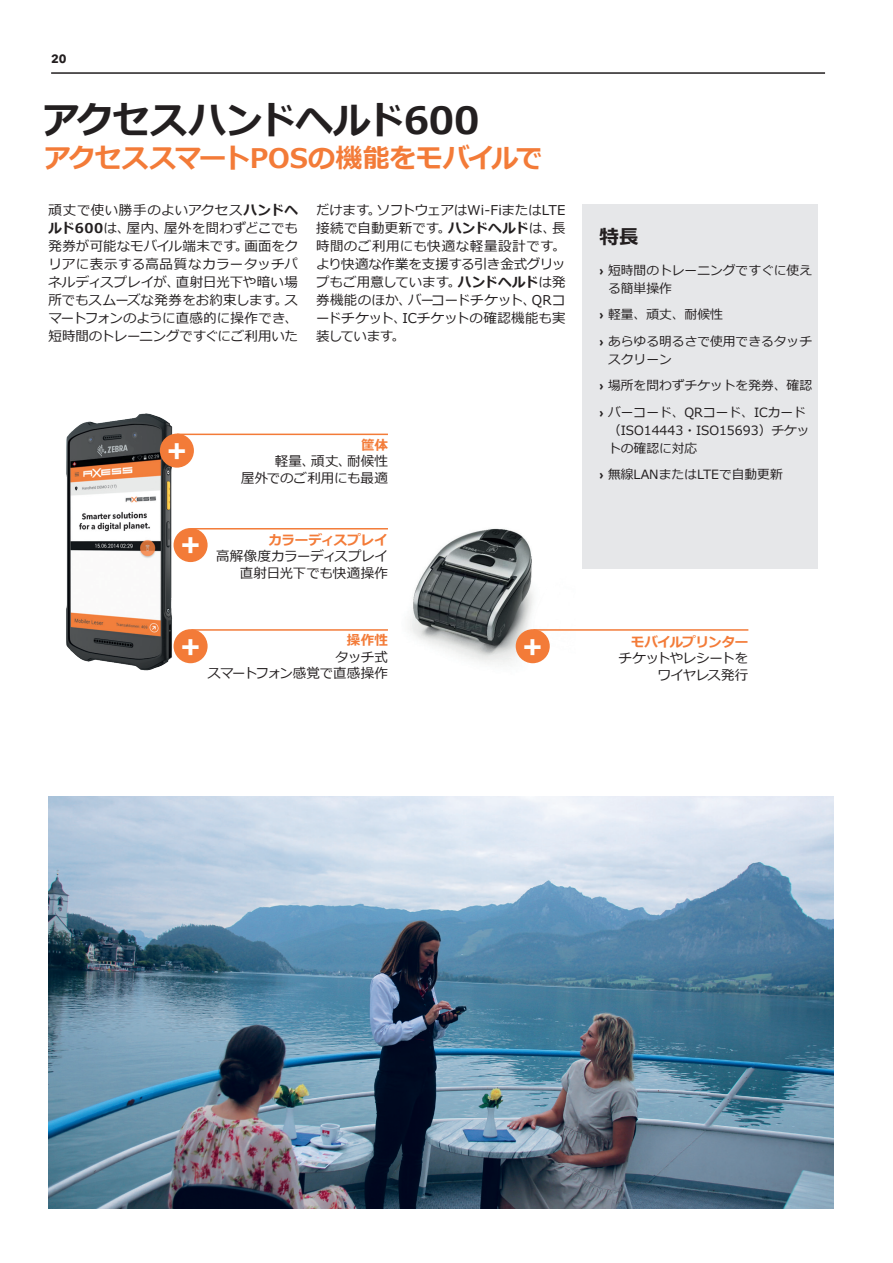
<style>
.page{position:relative;width:893px;height:1263px;background:#fff}
.page>*{position:absolute;margin:0;border:0;box-sizing:border-box;transform-origin:0 0}
.t1{font:700 37.5px "Meiryo";letter-spacing:-.015em;color:#231f20}
.t2{font:700 29.25px "Avenir Next Cyr";color:#fff}
.t3{font:700 27px "Meiryo";letter-spacing:-.01em;color:#f37b38}
.t4{font:700 19.5px "Meiryo";color:#231f20}
.t5{font:13.5px/18px "Meiryo";letter-spacing:-.01em;color:#231f20;text-align:right}
.t6{font:700 13.5px "Meiryo";letter-spacing:-.025em;color:#f37b38}
.t7{font:13.5px/16.5px "Meiryo";letter-spacing:-.03em;color:#231f20;text-align:right}
.t8{font:12.75px/26.5px "Meiryo";color:#231f20}
.t9{font:700 12px "Avenir Next Cyr";color:#231f20}
.s1{font-weight:700}
.s2{font-family:"Avenir Next Cyr";font-weight:700}
</style>
<div class="page">
<hr style="left:51px;top:72px;width:774px;height:2px;background:#231f20">
<img style="left:410px;top:528px;width:140px;height:137px">
<img style="left:66px;top:413px;width:197px;height:258px">
<img style="left:48px;top:797px;width:785px;height:412px">
<div style="left:583px;top:204px;width:235px;height:365px;background:#e6e7e9"></div>
<hr style="left:177px;top:434px;width:211px;height:1px;background:#f37b38">
<div style="left:160px;top:434px;width:34px;height:34px;background:#f37b38;border-radius:50%"></div>
<hr style="left:191px;top:528px;width:197px;height:1px;background:#f37b38">
<div style="left:174px;top:528px;width:34px;height:34px;background:#f37b38;border-radius:50%"></div>
<hr style="left:191px;top:629px;width:197px;height:2px;background:#f37b38">
<div style="left:174px;top:629px;width:34px;height:34px;background:#f37b38;border-radius:50%"></div>
<hr style="left:533px;top:629px;width:215px;height:2px;background:#f37b38">
<div style="left:516px;top:629px;width:34px;height:34px;background:#f37b38;border-radius:50%"></div>
<p class="t9" style="left:51px;top:52px;width:17px">20</p>
<h1 class="t1" style="left:42px;top:94px;width:439px">アクセスハンドヘルド600</h1>
<h3 class="t3" style="left:44px;top:140px;width:501px">アクセススマートPOSの機能をモバイルで</h3>
<p class="t5" style="left:48px;top:201px;width:251px;text-align:justify">頑丈で使い勝手のよいアクセス<span class="s1">ハンドヘルド600</span>は、屋内、屋外を問わずどこでも発券が可能なモバイル端末です。画面をクリアに表示する高品質なカラータッチパネルディスプレイが、直射日光下や暗い場所でもスムーズな発券をお約束します。スマートフォンのように直感的に操作でき、短時間のトレーニングですぐにご利用いた</p>
<p class="t5" style="left:316px;top:201px;width:251px;text-align:justify">だけます。ソフトウェアはWi-FiまたはLTE接続で自動更新です。<span class="s1">ハンドヘルド</span>は、長時間のご利用にも快適な軽量設計です。より快適な作業を支援する引き金式グリップもご用意しています。<span class="s1">ハンドヘルド</span>は発券機能のほか、バーコードチケット、QRコードチケット、ICチケットの確認機能も実装しています。</p>
<h2 class="t2" style="left:167px;top:432px;width:21px">+</h2>
<p class="t6" style="left:361px;top:436px;width:28px">筐体</p>
<p class="t5" style="left:241px;top:454px;width:148px;line-height:16.5px">軽量、頑丈、耐候性<br>屋外でのご利用にも最適</p>
<h2 class="t2" style="left:181px;top:526px;width:21px">+</h2>
<p class="t6" style="left:269px;top:530px;width:121px">カラーディスプレイ</p>
<p class="t5" style="left:216px;top:549px;width:173px;line-height:16.5px">高解像度カラーディスプレイ直射日光下でも快適操作</p>
<p class="t6" style="left:347px;top:631px;width:43px">操作性</p>
<p class="t7" style="left:207px;top:649px;width:182px">タッチ式<br>スマートフォン感覚で直感操作</p>
<h2 class="t2" style="left:181px;top:627px;width:21px">+</h2>
<h2 class="t2" style="left:523px;top:627px;width:21px">+</h2>
<h3 class="t4" style="left:600px;top:223px;width:40px">特長</h3>
<p class="t8" style="left:608px;top:262px;width:205px;line-height:18px;text-indent:-9px"><span class="s2">›</span> 短時間のトレーニングですぐに使える簡単操作</p>
<p class="t8" style="left:600px;top:302px;width:214px"><span class="s2">›</span> 軽量、頑丈、耐候性<br><span class="s2">›</span> あらゆる明るさで使用できるタッチ</p>
<p class="t8" style="left:600px;top:347px;width:214px;text-indent:9px">スクリーン<br><span class="s2">›</span> 場所を問わずチケットを発券、確認<span class="s2">›</span> バーコード、QRコード、ICカード</p>
<p class="t8" style="left:608px;top:422px;width:203px;line-height:18px">（ISO14443・ISO15693）チケットの確認に対応</p>
<p class="t8" style="left:600px;top:462px;width:185px"><span class="s2">›</span> 無線LANまたはLTEで自動更新</p>
<p class="t6" style="left:631px;top:632px;width:119px">モバイルプリンター</p>
<p class="t5" style="left:618px;top:651px;width:131px;line-height:16.5px">チケットやレシートをワイヤレス発行</p>
</div>
